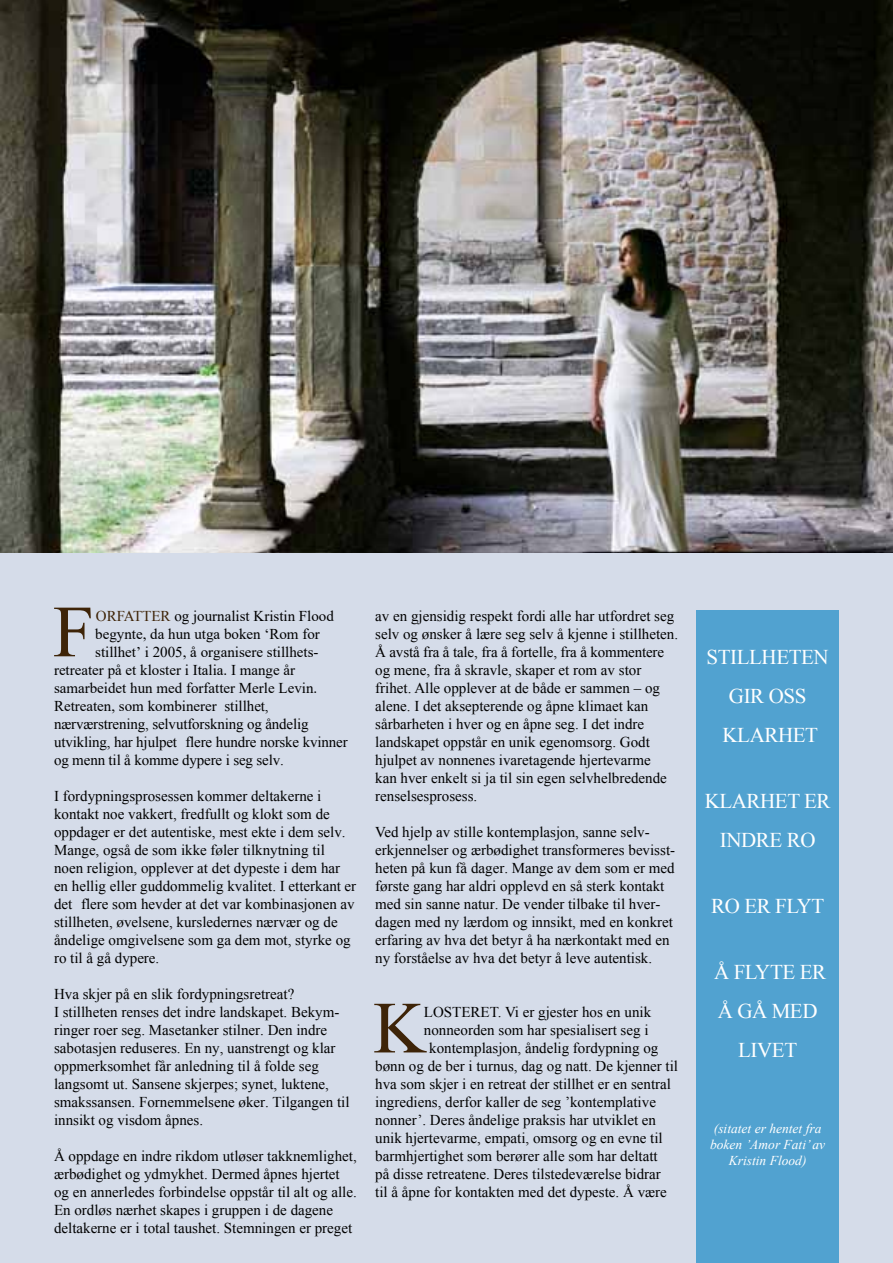
<style>
.page{position:relative;width:893px;height:1263px;background:#fff}
.page>*{position:absolute;margin:0;border:0;box-sizing:border-box;transform-origin:0 0}
.t1{font:73.5px "Times New Roman";color:#3e2408}
.t2{font:21px/39px "Times New Roman";letter-spacing:-.02em;color:#fff;text-align:center}
.t3{font:15px/18px "Times New Roman";color:#000}
.t4{font:italic 13.5px/16.2px "Times New Roman";color:#fff;text-align:center}
.s1{color:#3e2408}
</style>
<div class="page">
<div style="left:0;top:553px;width:893px;height:710px;background:#d5dce9"></div>
<div style="left:696px;top:611px;width:143px;height:652px;background:#51a2d0"></div>
<img style="left:0;top:0;width:893px;height:553px">
<h1 class="t1" style="left:53px;top:582px;width:42px">F</h1>
<p class="t3" style="left:96px;top:607px;width:240px"><span class="s1">ORFATTER</span> og journalist Kristin Flood</p>
<p class="t3" style="left:95px;top:624px;width:226px">begynte, da hun utga boken ‘Rom for</p>
<p class="t3" style="left:95px;top:642px;width:225px">stillhet’ i 2005, å organisere stillhets-</p>
<p class="t3" style="left:54px;top:660px;width:243px">retreater på et kloster i Italia. I mange år</p>
<p class="t3" style="left:54px;top:678px;width:265px">samarbeidet hun med forfatter Merle Levin.</p>
<p class="t3" style="left:54px;top:696px;width:216px">Retreaten, som kombinerer stillhet,</p>
<p class="t3" style="left:54px;top:715px;width:256px">nærværstrening, selvutforskning og åndelig</p>
<p class="t3" style="left:54px;top:733px;width:295px">utvikling, har hjulpet flere hundre norske kvinner</p>
<p class="t3" style="left:54px;top:751px;width:231px">og menn til å komme dypere i seg selv.</p>
<p class="t3" style="left:54px;top:787px;width:304px">I fordypningsprosessen kommer deltakerne i kontakt noe vakkert, fredfullt og klokt som de oppdager er det autentiske, mest ekte i dem selv.<br>Mange, også de som ikke føler tilknytning til noen religion, opplever at det dypeste i dem har en hellig eller guddommelig kvalitet. I etterkant er det flere som hevder at det var kombinasjonen av stillheten, øvelsene, kursledernes nærvær og de åndelige omgivelsene som ga dem mot, styrke og ro til å gå dypere.</p>
<p class="t3" style="left:54px;top:985px;width:297px">Hva skjer på en slik fordypningsretreat?<br>I stillheten renses det indre landskapet. Bekym&shy;ringer roer seg. Masetanker stilner. Den indre sabotasjen reduseres. En ny, uanstrengt og klar oppmerksomhet får anledning til å folde seg langsomt ut. Sansene skjerpes; synet, luktene, smakssansen. Fornemmelsene øker. Tilgangen til innsikt og visdom åpnes.</p>
<p class="t3" style="left:54px;top:1147px;width:304px">Å oppdage en indre rikdom utløser takknemlighet, ærbødighet og ydmykhet. Dermed åpnes hjertet og en annerledes forbindelse oppstår til alt og alle.<br>En ordløs nærhet skapes i gruppen i de dagene deltakerne er i total taushet. Stemningen er preget</p>
<p class="t3" style="left:375px;top:607px;width:304px">av en gjensidig respekt fordi alle har utfordret seg selv og ønsker å lære seg selv å kjenne i stillheten.<br>Å avstå fra å tale, fra å fortelle, fra å kommentere og mene, fra å skravle, skaper et rom av stor frihet. Alle opplever at de både er sammen – og alene. I det aksepterende og åpne klimaet kan sårbarheten i hver og en åpne seg. I det indre landskapet oppstår en unik egenomsorg. Godt hjulpet av nonnenes ivaretagende hjertevarme<br>kan hver enkelt si ja til sin egen selvhelbredende renselsesprosess.</p>
<p class="t3" style="left:375px;top:823px;width:301px">Ved hjelp av stille kontemplasjon, sanne selv&shy;erkjennelser og ærbødighet transformeres bevisst&shy;heten på kun få dager. Mange av dem som er med første gang har aldri opplevd en så sterk kontakt med sin sanne natur. De vender tilbake til hver&shy;dagen med ny lærdom og innsikt, med en konkret erfaring av hva det betyr å ha nærkontakt med en ny forståelse av hva det betyr å leve autentisk.</p>
<h1 class="t1" style="left:373px;top:978px;width:55px">K</h1>
<p class="t3" style="left:424px;top:1003px;width:229px">LOSTERET. Vi er gjester hos en unik</p>
<p class="t3" style="left:424px;top:1021px;width:226px">nonneorden som har spesialisert seg i</p>
<p class="t3" style="left:429px;top:1039px;width:231px">kontemplasjon, åndelig fordypning og</p>
<p class="t3" style="left:375px;top:1057px;width:304px">bønn og de ber i turnus, dag og natt. De kjenner til</p>
<p class="t3" style="left:375px;top:1075px;width:297px">hva som skjer i en retreat der stillhet er en sentral</p>
<p class="t3" style="left:375px;top:1093px;width:282px">ingrediens, derfor kaller de seg ’kontemplative</p>
<p class="t3" style="left:375px;top:1111px;width:282px">nonner’. Deres åndelige praksis har utviklet en</p>
<p class="t3" style="left:375px;top:1129px;width:289px">unik hjertevarme, empati, omsorg og en evne til</p>
<p class="t3" style="left:375px;top:1147px;width:284px">barmhjertighet som berører alle som har deltatt</p>
<p class="t3" style="left:375px;top:1165px;width:287px">på disse retreatene. Deres tilstedeværelse bidrar</p>
<p class="t3" style="left:375px;top:1183px;width:293px">til å åpne for kontakten med det dypeste. Å være</p>
<h2 class="t2" style="left:707px;top:637px;width:124px">STILLHETEN<br>GIR OSS<br>KLARHET</h2>
<h2 class="t2" style="left:705px;top:781px;width:127px">KLARHET ER<br>INDRE RO</h2>
<h2 class="t2" style="left:711px;top:886px;width:115px">RO ER FLYT</h2>
<h2 class="t2" style="left:714px;top:952px;width:113px">Å FLYTE ER<br>Å GÅ MED<br>LIVET</h2>
<p class="t4" style="left:710px;top:1120px;width:117px">(sitatet er hentet fra boken ’Amor Fati’ av<br>Kristin Flood)</p>
</div>
